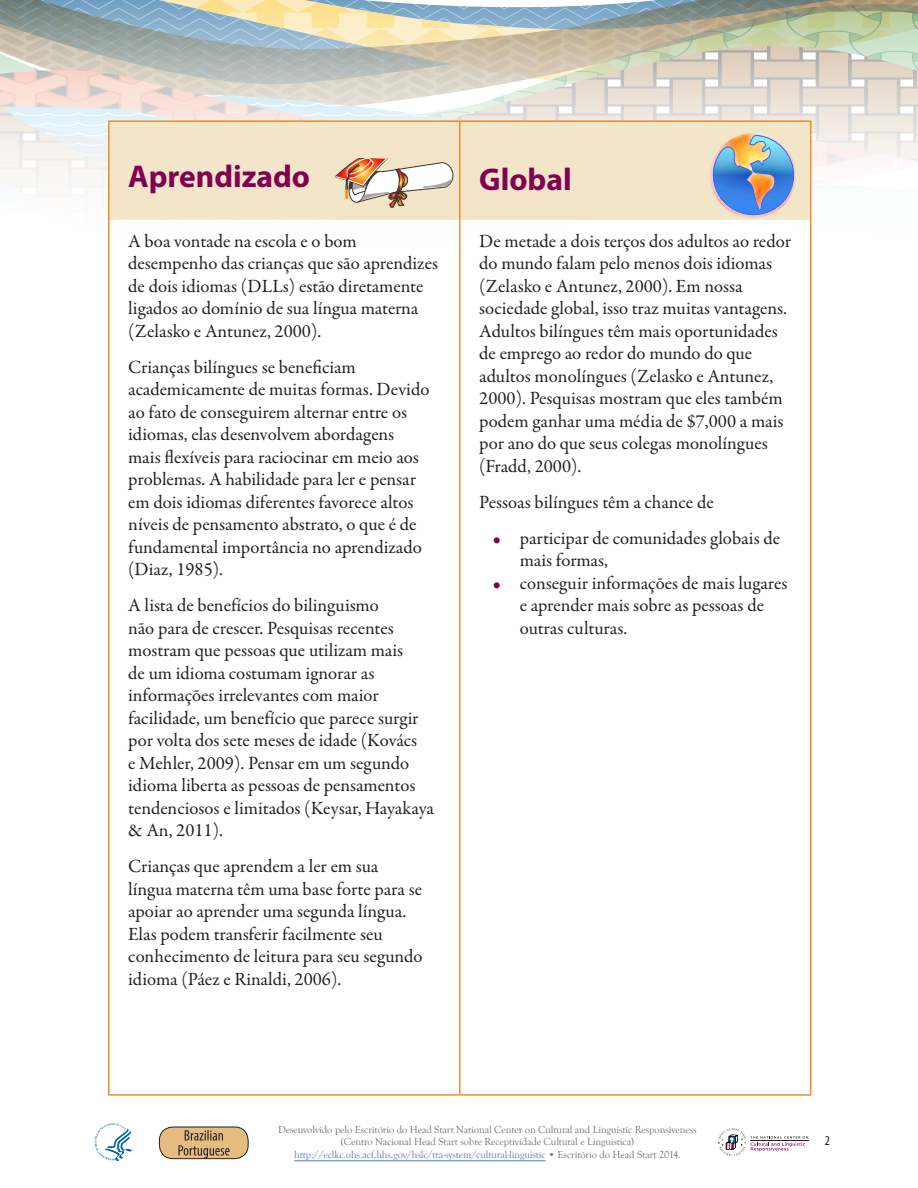
<style>
.page{position:relative;width:918px;height:1188px;background:#fff}
.page>*{position:absolute;margin:0;border:0;box-sizing:border-box;transform-origin:0 0}
.TableH1{font:700 31.5px "Myriad Pro";color:#820052}
.table_textSpaceAbove{font:18.75px/22.5px "Garamond Premr Pro";color:#231f20}
.table_text{font:18.75px/22.5px "Garamond Premr Pro";color:#231f20}
.t1{font:condensed 13.5px "Myriad Pro";color:#231f20}
.t2{font:10.5px/12.6px "Goudy Old Style T";letter-spacing:-.01em;color:#6c6d70;text-align:center}
.s1{color:#820052}
.s2{color:#517dbd}
</style>
<div class="page">
<svg style="left:0;top:0;width:918px;height:4px"></svg>
<svg style="left:0;top:4px;width:918px;height:26px;background:#a8b5aa"></svg>
<svg style="left:0;top:30px;width:918px;height:213px"></svg>
<hr style="left:750px;top:1140px;width:59px;height:1px;background:#231f20">
<svg style="left:718px;top:1128px;width:90px;height:28px"></svg>
<hr style="left:294px;top:1161px;width:252px;height:1px;background:#517dbd">
<svg style="left:94px;top:1123px;width:38px;height:38px"></svg>
<div style="left:159px;top:1127px;width:89px;height:32px;background:#e6bc80;border-radius:14px"></div>
<div style="left:159px;top:1127px;width:89px;height:32px;border:1px solid #231f20;border-radius:14px"></div>
<svg style="left:178px;top:1130px;width:52px;height:28px"></svg>
<div style="left:110px;top:122px;width:700px;height:98px;background:#f3e5c7"></div>
<hr style="left:108px;top:122px;width:2px;height:98px;background:#ef8d26">
<hr style="left:459px;top:122px;width:1px;height:98px;background:#ef8d26">
<hr style="left:810px;top:122px;width:2px;height:98px;background:#ef8d26">
<hr style="left:108px;top:220px;width:2px;height:874px;background:#ef8d26">
<hr style="left:459px;top:220px;width:1px;height:874px;background:#ef8d26">
<hr style="left:810px;top:220px;width:2px;height:874px;background:#ef8d26">
<hr style="left:108px;top:1094px;width:352px;height:2px;background:#ef8d26">
<hr style="left:460px;top:1094px;width:352px;height:2px;background:#ef8d26">
<hr style="left:108px;top:120px;width:352px;height:2px;background:#ef8d26">
<hr style="left:460px;top:120px;width:352px;height:2px;background:#ef8d26">
<img style="left:335px;top:158px;width:118px;height:50px">
<img style="left:709px;top:127px;width:95px;height:97px">
<img style="left:712px;top:135px;width:82px;height:81px">
<p class="TableH1" style="left:128px;top:156px;width:183px">Aprendizado</p>
<p class="TableH1" style="left:479px;top:158px;width:94px">Global</p>
<p class="table_textSpaceAbove" style="left:128px;top:230px;width:311px">A boa vontade na escola e o bom desempenho das crianças que são aprendizes de dois idiomas (DLLs) estão diretamente ligados ao domínio de sua língua materna (Zelasko e Antunez, 2000).</p>
<p class="table_textSpaceAbove" style="left:128px;top:356px;width:303px">Crianças bilíngues se beneficiam academicamente de muitas formas. Devido ao fato de conseguirem alternar entre os idiomas, elas desenvolvem abordagens mais flexíveis para raciocinar em meio aos problemas. A habilidade para ler e pensar em dois idiomas diferentes favorece altos níveis de pensamento abstrato, o que é de fundamental importância no aprendizado (Diaz, 1985).</p>
<p class="table_textSpaceAbove" style="left:128px;top:595px;width:307px">A lista de benefícios do bilinguismo<br>não para de crescer. Pesquisas recentes mostram que pessoas que utilizam mais<br>de um idioma costumam ignorar as informações irrelevantes com maior facilidade, um benefício que parece surgir por volta dos sete meses de idade (Kovács<br>e Mehler, 2009). Pensar em um segundo idioma liberta as pessoas de pensamentos tendenciosos e limitados (Keysar, Hayakaya &amp; An, 2011).</p>
<p class="table_textSpaceAbove" style="left:128px;top:856px;width:296px">Crianças que aprendem a ler em sua língua materna têm uma base forte para se apoiar ao aprender uma segunda língua.<br>Elas podem transferir facilmente seu conhecimento de leitura para seu segundo idioma (Páez e Rinaldi, 2006).</p>
<p class="table_text" style="left:479px;top:230px;width:313px">De metade a dois terços dos adultos ao redor do mundo falam pelo menos dois idiomas (Zelasko e Antunez, 2000). Em nossa sociedade global, isso traz muitas vantagens.<br>Adultos bilíngues têm mais oportunidades de emprego ao redor do mundo do que adultos monolíngues (Zelasko e Antunez, 2000). Pesquisas mostram que eles também podem ganhar uma média de $7,000 a mais por ano do que seus colegas monolíngues (Fradd, 2000).</p>
<p class="table_text" style="left:479px;top:491px;width:236px">Pessoas bilíngues têm a chance de</p>
<p class="table_text" style="left:520px;top:527px;width:262px;text-indent:-27px"><span class="s1">•</span> participar de comunidades globais de mais formas,</p>
<p class="table_text" style="left:520px;top:572px;width:269px;text-indent:-27px"><span class="s1">•</span> conseguir informações de mais lugares e aprender mais sobre as pessoas de outras culturas.</p>
<p class="t2" style="left:278px;top:1123px;width:420px">Desenvolvido pelo Escritório do Head Start National Center on Cultural and Linguistic Responsiveness (Centro Nacional Head Start sobre Receptividade Cultural e Linguística) <span class="s2">http://eclkc.ohs.acf.hhs.gov/hslc/tta-system/cultural-linguistic</span> • Escritório do Head Start 2014.</p>
<p class="t1" style="left:825px;top:1133px;width:7px">2</p>
</div>
